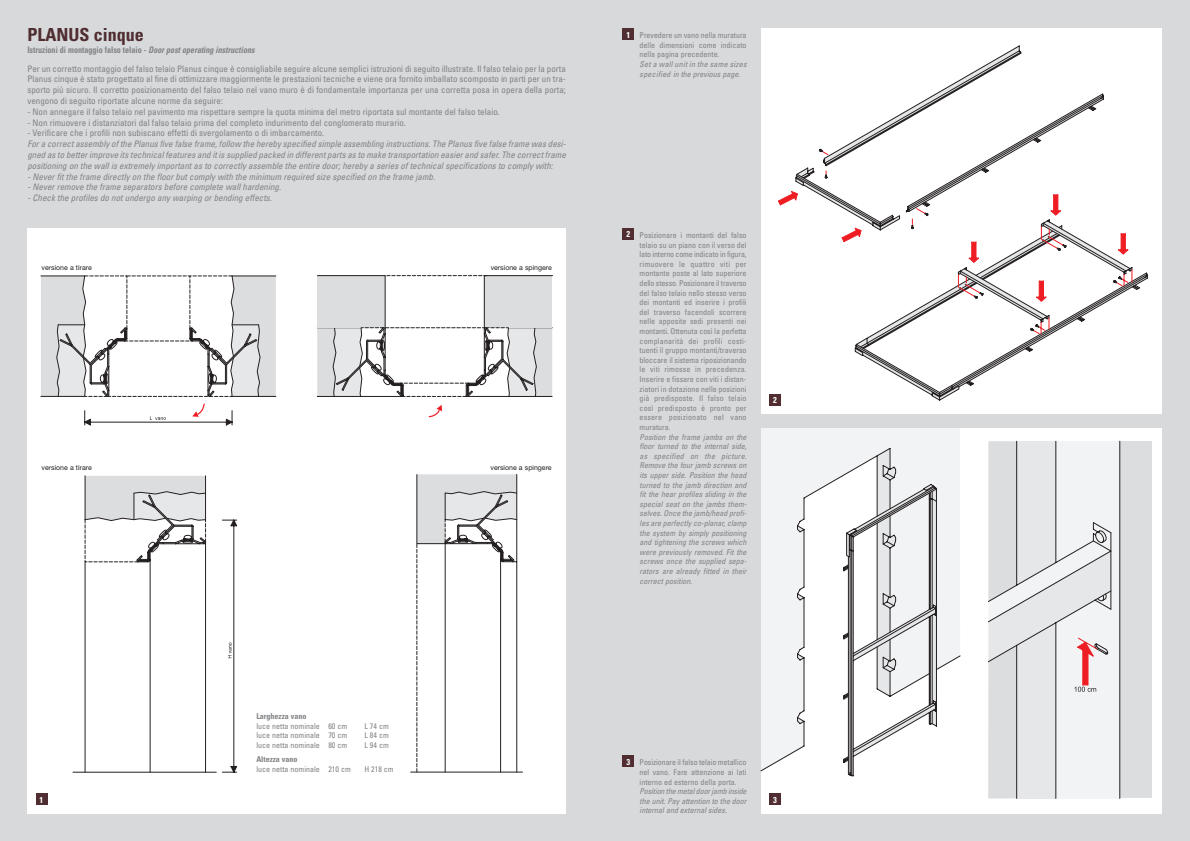
<style>
.page{position:relative;width:1190px;height:841px;background:#d8d9db}
.page>*{position:absolute;margin:0;border:0;box-sizing:border-box;transform-origin:0 0}
.t1{font:700 condensed 18px "Univers";color:#4f2d30}
.t2{font:condensed 9px/10.8px "Univers";color:#808285;text-align:justify}
.t3{font:italic condensed 9px/10.8px "Univers";color:#808285;text-align:justify}
.t4{font:700 condensed 9px "Univers";color:#808285;scale:.9 1}
.t5{font:700 condensed 8.5px "Univers";color:#fff}
.t6{font:condensed 8px/9.6px "Univers";color:#808285;text-align:justify}
.t7{font:italic condensed 8px/9.6px "Univers";color:#808285;text-align:justify}
.t8{font:italic condensed 8px/9.6px "Univers";letter-spacing:.025em;color:#808285}
.t9{font:700 condensed 8px "Univers";color:#808285}
.t10{font:7px "Helvetica Neue";color:#231f20}
.s1{font-style:italic}
</style>
<div class="page">
<div style="left:27px;top:228px;width:539px;height:586px;background:#fff"></div>
<div style="left:761px;top:428px;width:400px;height:385px;background:#fff"></div>
<div style="left:1120px;top:441px;width:32px;height:357px;background:#dcdddf"></div>
<div style="left:761px;top:428px;width:199px;height:20px;background:#f2f3f4"></div>
<svg style="left:761px;top:448px;width:82px;height:323px"></svg>
<svg style="left:843px;top:448px;width:5px;height:326px"></svg>
<svg style="left:848px;top:441px;width:272px;height:358px"></svg>
<svg style="left:988px;top:441px;width:123px;height:358px"></svg>
<div style="left:761px;top:28px;width:399px;height:386px;background:#fff"></div>
<svg style="left:920px;top:389px;width:40px;height:11px"></svg>
<svg style="left:778px;top:46px;width:370px;height:343px"></svg>
<div style="left:769px;top:394px;width:12px;height:11px;background:#4f2d30"></div>
<div style="left:769px;top:794px;width:12px;height:11px;background:#4f2d30"></div>
<div style="left:623px;top:756px;width:11px;height:11px;background:#4f2d30"></div>
<div style="left:623px;top:228px;width:11px;height:12px;background:#4f2d30"></div>
<div style="left:623px;top:28px;width:11px;height:12px;background:#4f2d30"></div>
<div style="left:36px;top:794px;width:11px;height:11px;background:#4f2d30"></div>
<hr style="left:411px;top:772px;width:111px;height:1px;background:#231f20">
<hr style="left:517px;top:474px;width:1px;height:298px;background:#231f20">
<svg style="left:417px;top:474px;width:100px;height:298px"></svg>
<hr style="left:73px;top:772px;width:143px;height:1px;background:#231f20">
<svg style="left:85px;top:476px;width:121px;height:296px"></svg>
<svg style="left:222px;top:520px;width:15px;height:252px"></svg>
<svg style="left:41px;top:276px;width:235px;height:149px"></svg>
<svg style="left:428px;top:405px;width:14px;height:13px"></svg>
<svg style="left:317px;top:275px;width:236px;height:122px"></svg>
<h1 class="t1" style="left:27px;top:28px;width:118px">PLANUS cinque</h1>
<p class="t4" style="left:27px;top:47px;width:254px">Istruzioni di montaggio falso telaio - <span class="s1">Door post operating instructions</span></p>
<p class="t2" style="left:27px;top:64px;width:540px">Per un corretto montaggio del falso telaio Planus cinque è consigliabile seguire alcune semplici istruzioni di seguito illustrate. Il falso telaio per la porta Planus cinque è stato progettato al fine di ottimizzare maggiormente le prestazioni tecniche e viene ora fornito imballato scomposto in parti per un tra&shy;sporto più sicuro. Il corretto posizionamento del falso telaio nel vano muro è di fondamentale importanza per una corretta posa in opera della porta; vengono di seguito riportate alcune norme da seguire:</p>
<p class="t2" style="left:27px;top:107px;width:474px">- Non annegare il falso telaio nel pavimento ma rispettare sempre la quota minima del metro riportata sul montante del falso telaio.</p>
<p class="t2" style="left:27px;top:118px;width:380px">- Non rimuovere i distanziatori dal falso telaio prima del completo indurimento del conglomerato murario.</p>
<p class="t2" style="left:27px;top:129px;width:298px">- Verificare che i profili non subiscano effetti di svergolamento o di imbarcamento.</p>
<p class="t3" style="left:27px;top:140px;width:540px">For a correct assembly of the Planus five false frame, follow the hereby specified simple assembling instructions. The Planus five false frame was desi&shy;gned as to better improve its technical features and it is supplied packed in different parts as to make transportation easier and safer. The correct frame positioning on the wall is extremely important as to correctly assemble the entire door; hereby a series of technical specifications to comply with:</p>
<p class="t3" style="left:27px;top:172px;width:409px">- Never fit the frame directly on the floor but comply with the minimum required size specified on the frame jamb.</p>
<p class="t3" style="left:27px;top:183px;width:255px">- Never remove the frame separators before complete wall hardening.</p>
<p class="t3" style="left:27px;top:194px;width:246px">- Check the profiles do not undergo any warping or bending effects.</p>
<p class="t10" style="left:42px;top:265px;width:52px">versione a tirare</p>
<p class="t10" style="left:491px;top:265px;width:63px">versione a spingere</p>
<p class="t10" style="left:42px;top:465px;width:52px">versione a tirare</p>
<p class="t10" style="left:491px;top:465px;width:63px">versione a spingere</p>
<p class="t5" style="left:40px;top:797px;width:5px">1</p>
<p class="t9" style="left:256px;top:713px;width:51px">Larghezza vano</p>
<p class="t6" style="left:256px;top:722px;width:92px">luce netta nominale 60 cm</p>
<p class="t6" style="left:364px;top:722px;width:26px">L 74 cm</p>
<p class="t6" style="left:256px;top:731px;width:92px">luce netta nominale 70 cm</p>
<p class="t6" style="left:364px;top:731px;width:26px">L 84 cm</p>
<p class="t6" style="left:256px;top:741px;width:92px">luce netta nominale 80 cm</p>
<p class="t6" style="left:364px;top:741px;width:26px">L 94 cm</p>
<p class="t9" style="left:256px;top:756px;width:43px">Altezza vano</p>
<p class="t6" style="left:256px;top:765px;width:96px">luce netta nominale 210 cm</p>
<p class="t6" style="left:364px;top:765px;width:31px">H 218 cm</p>
<p class="t5" style="left:626px;top:31px;width:5px">1</p>
<p class="t6" style="left:640px;top:31px;width:109px">Prevedere un vano nella muratura delle dimensioni come indicato nella pagina precedente.</p>
<p class="t8" style="left:640px;top:60px;width:109px">Set a wall unit in the same sizes specified in the previous page.</p>
<p class="t5" style="left:626px;top:231px;width:5px">2</p>
<p class="t6" style="left:640px;top:231px;width:109px">Posizionare i montanti del falso telaio su un piano con il verso del lato interno come indicato in figura, rimuovere le quattro viti per montante poste al lato superiore dello stesso. Posizionare il traverso del falso telaio nello stesso verso dei montanti ed inserire i profili del traverso facendoli scorrere nelle apposite sedi presenti nei montanti. Ottenuta così la perfetta complanarità dei profili costi&shy;tuenti il gruppo montanti/traverso bloccare il sistema riposizionando le viti rimosse in precedenza.<br>Inserire e fissare con viti i distan&shy;ziatori in dotazione nelle posizioni già predisposte. Il falso telaio così predisposto è pronto per essere posizionato nel vano muratura.</p>
<p class="t7" style="left:640px;top:433px;width:109px">Position the frame jambs on the floor turned to the internal side, as specified on the picture.<br>Remove the four jamb screws on its upper side. Position the head turned to the jamb direction and fit the hear profiles sliding in the special seat on the jambs them&shy;selves. Once the jamb/head profi&shy;les are perfectly co-planar, clamp the system by simply positioning and tightening the screws which were previously removed. Fit the screws once the supplied sepa&shy;rators are already fitted in their correct position.</p>
<p class="t5" style="left:773px;top:397px;width:5px">2</p>
<p class="t5" style="left:626px;top:759px;width:5px">3</p>
<p class="t6" style="left:640px;top:758px;width:109px">Posizionare il falso telaio metallico nel vano. Fare attenzione ai lati interno ed esterno della porta.</p>
<p class="t7" style="left:640px;top:787px;width:109px">Position the metal door jamb inside the unit. Pay attention to the door internal and external sides.</p>
<p class="t5" style="left:773px;top:797px;width:5px">3</p>
</div>
